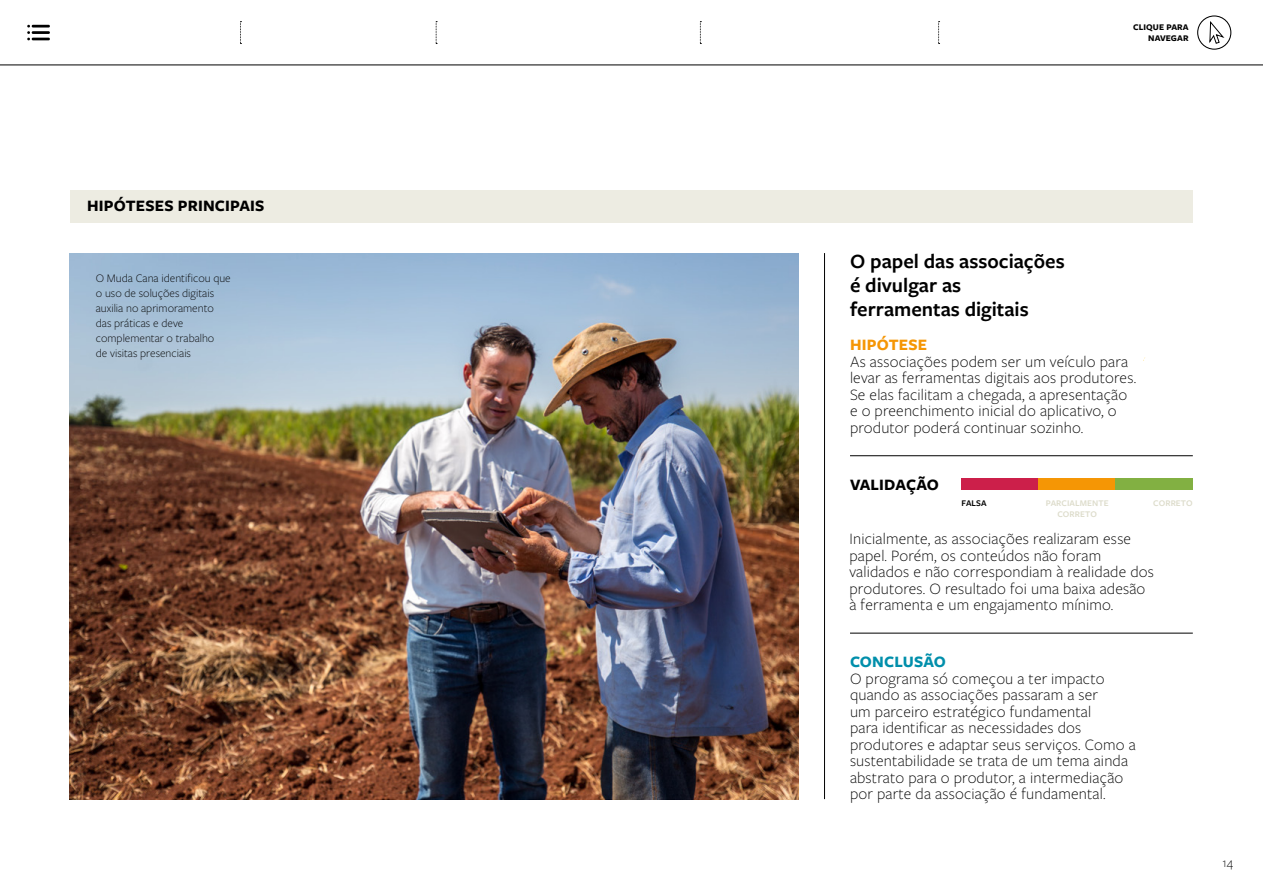
<style>
.page{position:relative;width:1263px;height:893px;background:#fff}
.page>*{position:absolute;margin:0;border:0;box-sizing:border-box;transform-origin:0 0}
.t1{font:600 21px/24px "Freight Sans Pro";color:#000}
.t2{font:300 16.5px/16.5px "Freight Sans Pro";letter-spacing:.01em;color:#000}
.t3{font:700 16.5px "Freight Sans Pro";letter-spacing:.01em;color:#000}
.t4{font:700 16.5px "Freight Sans Pro";letter-spacing:.01em;color:#008fab}
.t5{font:700 16.5px "Freight Sans Pro";letter-spacing:.01em;color:#f59605}
.t6{font:300 13.5px "Freight Sans Pro";color:#000}
.t7{font:300 12px/15px "Freight Sans Pro";color:#000}
.t8{font:600 9px/10.5px "Freight Sans Pro";letter-spacing:.01em;color:#dddccb;text-align:center}
.t9{font:700 9px/10.5px "Freight Sans Pro";letter-spacing:.01em;color:#000;text-align:right}
.t10{font:600 9px "Freight Sans Pro";letter-spacing:.005em;color:#000}
</style>
<div class="page">
<div style="left:70px;top:190px;width:1123px;height:32px;background:#edece2"></div>
<hr style="left:850px;top:455px;width:343px;height:1px;background:#000">
<hr style="left:850px;top:633px;width:343px;height:1px;background:#000">
<div style="left:961px;top:479px;width:78px;height:11px;background:#cc1f4a"></div>
<div style="left:1038px;top:479px;width:78px;height:11px;background:#f59605"></div>
<div style="left:1115px;top:479px;width:78px;height:11px;background:#82b042"></div>
<img style="left:70px;top:253px;width:729px;height:546px">
<hr style="left:824px;top:253px;width:1px;height:546px;background:#000">
<hr style="left:0;top:65px;width:1263px;height:1px;background:#000">
<div style="left:1197px;top:15px;width:34px;height:35px;border:1px solid #000;border-radius:50%"></div>
<svg style="left:1209px;top:21px;width:15px;height:23px"></svg>
<svg style="left:436px;top:21px;width:1px;height:23px"></svg>
<svg style="left:240px;top:21px;width:1px;height:23px"></svg>
<svg style="left:700px;top:21px;width:1px;height:23px"></svg>
<svg style="left:938px;top:21px;width:2px;height:23px"></svg>
<svg style="left:27px;top:25px;width:23px;height:15px"></svg>
<p class="t3" style="left:87px;top:194px;width:179px">HIPÓTESES PRINCIPAIS</p>
<p class="t7" style="left:96px;top:271px;width:136px">O Muda Cana identificou que o uso de soluções digitais auxilia no aprimoramento das práticas e deve complementar o trabalho<br>de visitas presenciais</p>
<p class="t9" style="left:1133px;top:22px;width:57px">CLIQUE PARA<br>NAVEGAR</p>
<p class="t1" style="left:850px;top:248px;width:216px">O papel das associações é divulgar as ferramentas digitais</p>
<p class="t5" style="left:850px;top:333px;width:79px">HIPÓTESE</p>
<p class="t2" style="left:850px;top:352px;width:288px">As associações podem ser um veículo para levar as ferramentas digitais aos produtores.<br>Se elas facilitam a chegada, a apresentação e o preenchimento inicial do aplicativo, o produtor poderá continuar sozinho.</p>
<p class="t3" style="left:850px;top:474px;width:90px">VALIDAÇÃO</p>
<p class="t2" style="left:849px;top:530px;width:306px">Inicialmente, as associações realizaram esse papel. Porém, os conteúdos não foram validados e não correspondiam à realidade dos produtores. O resultado foi uma baixa adesão à ferramenta e um engajamento mínimo.</p>
<p class="t10" style="left:962px;top:497px;width:26px">FALSA</p>
<p class="t8" style="left:1153px;top:498px;width:41px">CORRETO</p>
<p class="t8" style="left:1046px;top:498px;width:64px">PARCIALMENTE<br>CORRETO</p>
<p class="t4" style="left:850px;top:651px;width:98px">CONCLUSÃO</p>
<p class="t2" style="left:850px;top:670px;width:287px">O programa só começou a ter impacto quando as associações passaram a ser<br>um parceiro estratégico fundamental<br>para identificar as necessidades dos produtores e adaptar seus serviços. Como a sustentabilidade se trata de um tema ainda abstrato para o produtor, a intermediação por parte da associação é fundamental.</p>
<p class="t6" style="left:1222px;top:854px;width:12px">14</p>
</div>
